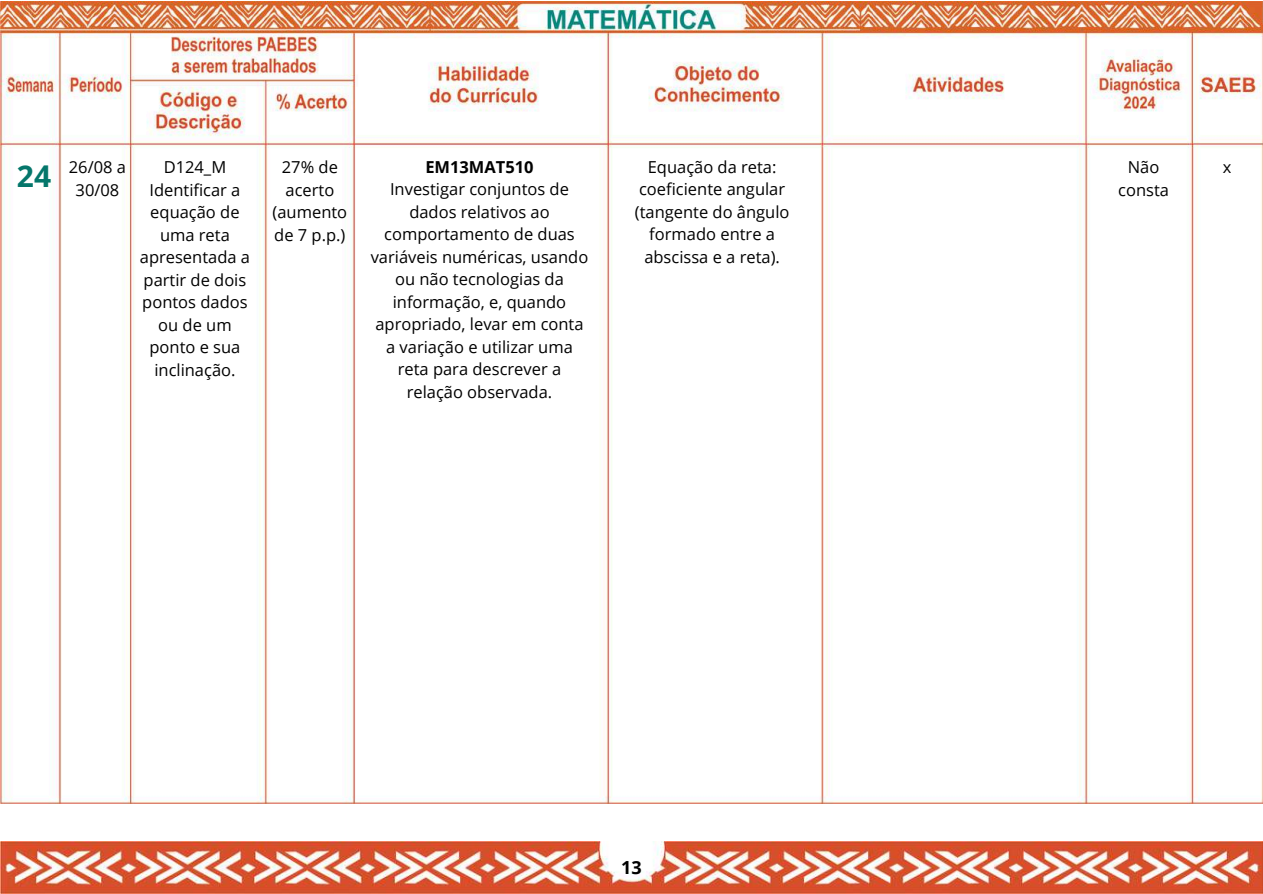
<style>
.page{position:relative;width:1263px;height:894px;background:#fff}
.page>*{position:absolute;margin:0;border:0;box-sizing:border-box;transform-origin:0 0}
.t1{font:700 30px "Open Sans";color:#05766b}
.t2{font:700 18px "Open Sans";color:#000}
.t3{font:16.5px/22.5px "Open Sans";color:#000;text-align:center}
.t4{font:700 16.5px "Open Sans";color:#000}
</style>
<div class="page">
<img style="left:0;top:841px;width:1263px;height:52px">
<img style="left:0;top:1px;width:1263px;height:802px">
<h1 class="t1" style="left:17px;top:154px;width:36px">24</h1>
<p class="t3" style="left:69px;top:155px;width:59px">26/08 a<br>30/08</p>
<p class="t3" style="left:140px;top:155px;width:112px">D124_M<br>Identificar a equação de uma reta apresentada a partir de dois pontos dados ou de um ponto e sua inclinação.</p>
<p class="t3" style="left:273px;top:155px;width:76px">27% de acerto (aumento de 7 p.p.)</p>
<p class="t4" style="left:425px;top:155px;width:110px">EM13MAT510</p>
<p class="t3" style="left:371px;top:177px;width:219px">Investigar conjuntos de dados relativos ao comportamento de duas variáveis numéricas, usando ou não tecnologias da informação, e, quando apropriado, levar em conta a variação e utilizar uma reta para descrever a relação observada.</p>
<p class="t3" style="left:648px;top:155px;width:130px">Equação da reta:</p>
<p class="t3" style="left:1223px;top:155px;width:10px">x</p>
<p class="t3" style="left:635px;top:177px;width:156px">coeficiente angular (tangente do ângulo formado entre a abscissa e a reta).</p>
<p class="t3" style="left:1118px;top:155px;width:52px">Não consta</p>
<p class="t2" style="left:621px;top:854px;width:22px">13</p>
</div>
